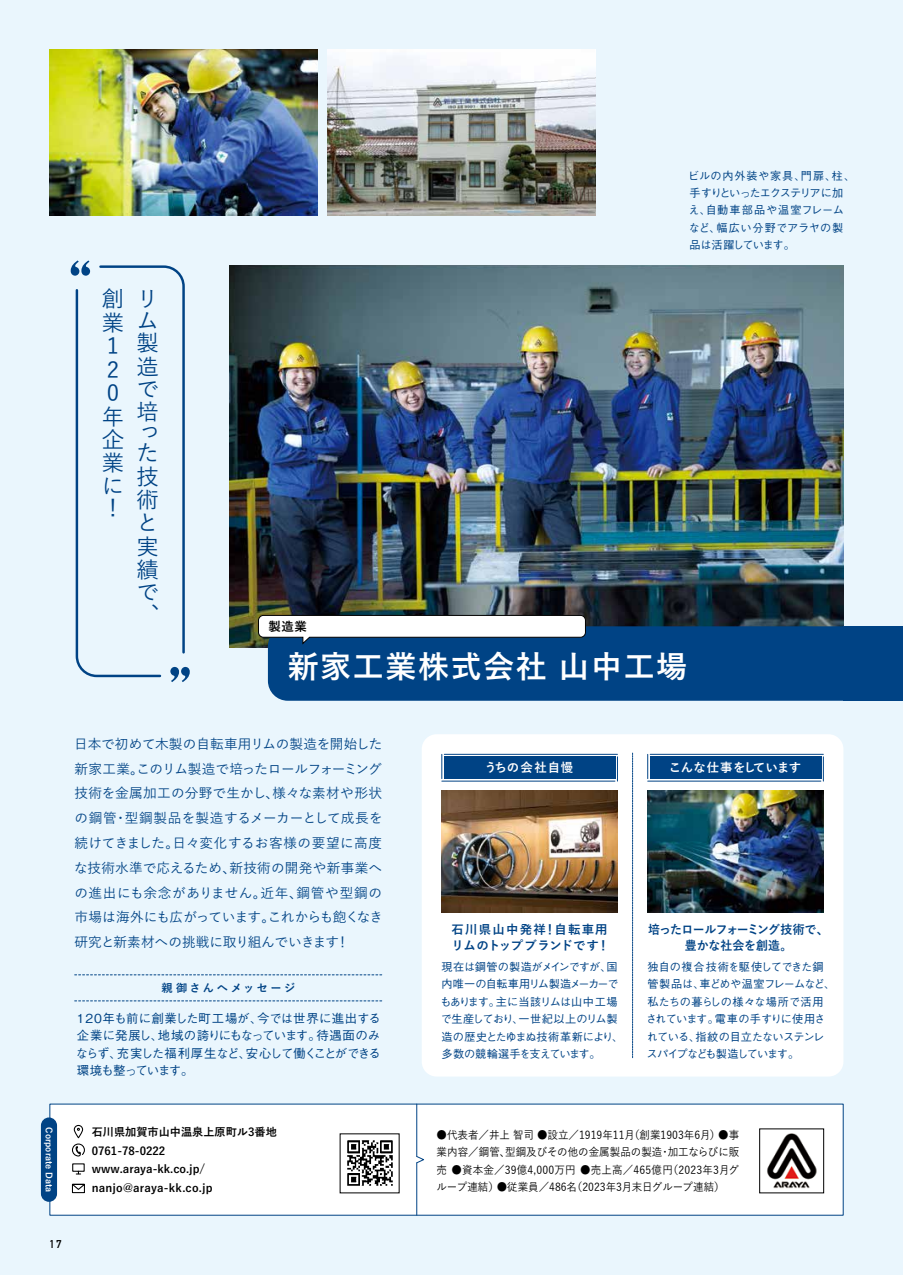
<style>
.page{position:relative;width:903px;height:1275px;background:#eaf6fd}
.page>*{position:absolute;margin:0;border:0;box-sizing:border-box;transform-origin:0 0}
.t1{font:700 30.97px "Yu Go";letter-spacing:.05em;color:#fff}
.t2{font:500 22.4px/22.6px "Yu Go";color:#004385}
.t3{font:500 13.65px/24.8px "Yu Go";letter-spacing:.005em;color:#004385}
.t4{font:500 13.65px/24.8px "Yu Go";letter-spacing:-.025em;color:#004385;text-align:right}
.t5{font:500 13.65px "Yu Go";letter-spacing:-.06em;color:#004385}
.t6{font:500 13.65px "Yu Go";letter-spacing:.045em;color:#004385}
.t7{font:500 13.65px "Yu Go";letter-spacing:.04em;color:#004385}
.t8{font:700 12.42px/16.1px "Yu Go";letter-spacing:-.01em;color:#004385;text-align:center;scale:.96 1}
.t9{font:500 12.42px "Gothic BBB Pro";letter-spacing:-.015em;color:#004385}
.t10{font:700 12.42px "Yu Go";letter-spacing:-.01em;color:#004385}
.t11{font:500 12.42px "Gothic BBB Pro";letter-spacing:.015em;color:#004385}
.t12{font:500 12.42px "Gothic BBB Pro";letter-spacing:-.1em;color:#004385}
.t13{font:500 12.42px/17.3px "Gothic BBB Pro";letter-spacing:-.095em;color:#004385}
.t14{font:500 12.42px "Gothic BBB Pro";letter-spacing:-.125em;color:#004385}
.t15{font:700 12.42px "Yu Go";letter-spacing:-.025em;color:#fff}
.t16{font:500 12.42px "Gothic BBB Pro";letter-spacing:.005em;color:#004385}
.t17{font:700 12.42px "Yu Go";letter-spacing:.1em;color:#004385}
.t18{font:700 12.42px "Yu Go";letter-spacing:.07em;color:#fff}
.t19{font:700 12.42px "Yu Go";color:#000}
.t20{font:500 11.2px/17.3px "Yu Go";color:#000;text-align:right;scale:.94 1}
.t21{font:500 11.2px/17.3px "Gothic BBB Pro";letter-spacing:-.03em;color:#004385;text-align:right}
.t22{font:700 11.2px/18.6px "Yu Go";color:#000}
.t23{font:500 11.2px/17.3px "Gothic BBB Pro";letter-spacing:-.06em;color:#004385}
.t24{font:500 11.2px/17.3px "Gothic BBB Pro";letter-spacing:-.105em;color:#004385}
.t25{font:500 11.2px "Gothic BBB Pro";letter-spacing:.06em;color:#004385}
.t26{font:500 11.2px/17.3px "Gothic BBB Pro";letter-spacing:-.07em;color:#004385}
.t27{font:500 11.2px/17.3px "Gothic BBB Pro";letter-spacing:-.075em;color:#004385}
.t28{font:500 11.2px/17.3px "Gothic BBB Pro";letter-spacing:-.065em;color:#004385}
.t29{font:500 11.2px "Gothic BBB Pro";color:#004385}
.t30{font:500 11.2px "Gothic BBB Pro";letter-spacing:.04em;color:#004385}
.t31{font:500 11.2px "Gothic BBB Pro";letter-spacing:.02em;color:#004385}
.t32{font:700 11.2px "Yu Go";letter-spacing:.225em;color:#004385}
.t33{font:500 11.2px "Yu Go";letter-spacing:.02em;color:#000;scale:.94 1}
.t34{font:11.2px "DIN Mittelschrift Std";color:#000}
.t35{font:700 8.75px "Yu Go";color:#fff}
</style>
<div class="page">
<div style="left:50px;top:1104px;width:793px;height:111px;background:#fff"></div>
<svg style="left:72px;top:1124px;width:13px;height:33px"></svg>
<svg style="left:72px;top:1163px;width:13px;height:12px"></svg>
<svg style="left:71px;top:1183px;width:14px;height:11px"></svg>
<img style="left:347px;top:1140px;width:46px;height:46px">
<div style="left:41px;top:1117px;width:16px;height:85px;background:#004385;border-radius:8px"></div>
<hr style="left:416px;top:1104px;width:1px;height:52px;background:#004385">
<hr style="left:416px;top:1163px;width:1px;height:52px;background:#004385">
<svg style="left:416px;top:1156px;width:8px;height:7px"></svg>
<img style="left:229px;top:265px;width:614px;height:382px">
<img style="left:50px;top:50px;width:267px;height:166px">
<img style="left:327px;top:50px;width:268px;height:166px">
<div style="left:268px;top:626px;width:635px;height:75px;background:#004385;border-radius:20px"></div>
<div style="left:843px;top:626px;width:60px;height:75px;background:#004385"></div>
<div style="left:422px;top:734px;width:421px;height:342px;background:#fff;border-radius:15px"></div>
<img style="left:441px;top:790px;width:177px;height:123px">
<div style="left:444px;top:756px;width:171px;height:23px;background:#004385"></div>
<hr style="left:444px;top:754px;width:173px;height:1px;background:#004385">
<svg style="left:617px;top:757px;width:1px;height:24px"></svg>
<hr style="left:442px;top:781px;width:173px;height:1px;background:#004385">
<svg style="left:441px;top:754px;width:1px;height:25px"></svg>
<img style="left:647px;top:790px;width:176px;height:123px">
<div style="left:650px;top:756px;width:171px;height:23px;background:#004385"></div>
<hr style="left:650px;top:754px;width:173px;height:1px;background:#004385">
<svg style="left:823px;top:757px;width:1px;height:24px"></svg>
<hr style="left:648px;top:781px;width:173px;height:1px;background:#004385">
<svg style="left:647px;top:754px;width:1px;height:25px"></svg>
<svg style="left:632px;top:753px;width:1px;height:305px"></svg>
<svg style="left:258px;top:615px;width:328px;height:30px"></svg>
<svg style="left:75px;top:1001px;width:307px;height:1px"></svg>
<svg style="left:75px;top:974px;width:307px;height:1px"></svg>
<svg style="left:71px;top:260px;width:119px;height:422px"></svg>
<img style="left:767px;top:1133px;width:50px;height:56px">
<div style="left:759px;top:1129px;width:65px;height:64px;border:1px solid #000"></div>
<h2 class="t2" style="left:102px;top:285px;width:23px;line-height:23.4px">創業</h2>
<h2 class="t2" style="left:107px;top:331px;width:13px;line-height:23.4px;text-align:justify">1<br>2<br>0</h2>
<h2 class="t2" style="left:102px;top:402px;width:23px;text-align:justify">年企業に</h2>
<h2 class="t2" style="left:102px;top:494px;width:14px">!</h2>
<h2 class="t2" style="left:136px;top:285px;width:23px">リム製造で培</h2>
<h2 class="t2" style="left:136px;top:419px;width:22px;line-height:20.7px">った</h2>
<h2 class="t2" style="left:136px;top:462px;width:23px;line-height:23.1px">技術と実績で</h2>
<h2 class="t2" style="left:136px;top:601px;width:23px">、</h2>
<p class="t25" style="left:688px;top:167px;width:119px">ビルの内外装や家具、</p>
<p class="t24" style="left:690px;top:183px;width:155px">手すりといったエクステリアに加</p>
<p class="t25" style="left:706px;top:201px;width:140px">自動車部品や温室フレーム</p>
<p class="t21" style="left:801px;top:165px;width:56px">門扉 柱、 、</p>
<p class="t21" style="left:688px;top:200px;width:24px">え、</p>
<p class="t19" style="left:268px;top:619px;width:40px">製造業</p>
<p class="t30" style="left:716px;top:219px;width:129px">幅広い分野でアラヤの製</p>
<p class="t24" style="left:689px;top:218px;width:108px">など、<br>品は活躍しています。</p>
<h1 class="t1" style="left:288px;top:649px;width:401px">新家工業株式会社山中工場</h1>
<p class="t4" style="left:74px;top:730px;width:310px">日本で初めて木製の自転車用リムの製造を開始したこのリム製造で培ったロールフォーミング</p>
<p class="t3" style="left:74px;top:754px;width:309px">新家工業。<br>技術を金属加工の分野で生かし様々な素材や形状</p>
<p class="t3" style="left:125px;top:779px;width:259px;text-indent:141px">、<br>型鋼製品を製造するメーカーとして成長を</p>
<p class="t3" style="left:74px;top:804px;width:44px">の鋼管</p>
<p class="t3" style="left:114px;top:804px;width:15px">・</p>
<p class="t6" style="left:173px;top:830px;width:211px">日々変化するお客様の要望に高度</p>
<p class="t5" style="left:74px;top:830px;width:106px">続けてきました。</p>
<p class="t3" style="left:74px;top:854px;width:163px">な技術水準で応えるため、</p>
<p class="t3" style="left:229px;top:854px;width:154px">新技術の開発や新事業へ</p>
<p class="t7" style="left:74px;top:880px;width:194px">の進出にも余念がありません。</p>
<p class="t3" style="left:296px;top:878px;width:87px">鋼管や型鋼の</p>
<p class="t3" style="left:260px;top:878px;width:44px">近年、</p>
<p class="t4" style="left:74px;top:903px;width:202px">市場は海外にも広がっています。</p>
<p class="t5" style="left:268px;top:905px;width:117px">これからも飽くなき</p>
<p class="t3" style="left:74px;top:928px;width:266px">研究と新素材への挑戦に取り組んでいきます</p>
<p class="t3" style="left:336px;top:928px;width:15px">!</p>
<p class="t32" style="left:161px;top:982px;width:135px">親御さんへメッセージ</p>
<p class="t9" style="left:257px;top:1008px;width:125px">今では世界に進出する</p>
<p class="t11" style="left:77px;top:1008px;width:187px">120年も前に創業した町工場が、</p>
<p class="t9" style="left:77px;top:1026px;width:88px">企業に発展し、</p>
<p class="t9" style="left:316px;top:1026px;width:65px">待遇面のみ</p>
<p class="t12" style="left:158px;top:1026px;width:164px">地域の誇りにもなっています。</p>
<p class="t13" style="left:76px;top:1043px;width:119px">ならず、<br>環境も整っています。</p>
<p class="t16" style="left:117px;top:1043px;width:136px">充実した福利厚生など、</p>
<p class="t14" style="left:246px;top:1043px;width:136px">安心して働くことができる</p>
<p class="t35" style="left:54px;top:1127px;width:66px;rotate:90deg">Corporate Data</p>
<p class="t34" style="left:50px;top:1238px;width:14px">17</p>
<p class="t22" style="left:92px;top:1123px;width:187px">石川県加賀市山中温泉上原町ル3番地<br>0761-78-0222<br>www.araya-kk.co j p. / nanjo@araya-kk.co.jp</p>
<p class="t18" style="left:484px;top:761px;width:90px">うちの会社自慢</p>
<p class="t15" style="left:669px;top:761px;width:134px">こんな仕事をしています</p>
<p class="t10" style="left:554px;top:922px;width:55px">自転車用</p>
<p class="t17" style="left:451px;top:922px;width:106px">石川県山中発祥！</p>
<p class="t10" style="left:451px;top:938px;width:149px">リムのトップブランドです</p>
<p class="t21" style="left:441px;top:957px;width:178px">現在は鋼管の製造がメインですが国、内唯一の自転車用リム製造メーカーで主に当該リムは山中工場</p>
<p class="t10" style="left:597px;top:938px;width:14px">!</p>
<p class="t26" style="left:440px;top:991px;width:179px">もあります。<br>で生産しており一世紀以上のリム製</p>
<p class="t21" style="left:441px;top:1009px;width:183px;text-align:left;text-indent:71px">、<br>造の歴史とたゆまぬ技術革新により、多数の競輪選手を支えています。</p>
<p class="t8" style="left:648px;top:921px;width:189px">培ったロールフォーミング技術で、豊かな社会を創造。</p>
<p class="t23" style="left:699px;top:957px;width:137px;text-indent:-52px">独自の複合技術を駆使してできた鋼車どめや温室フレームなど、</p>
<p class="t21" style="left:647px;top:974px;width:59px">管製品は、</p>
<p class="t29" style="left:647px;top:992px;width:178px">私たちの暮らしの様々な場所で活用</p>
<p class="t31" style="left:715px;top:1010px;width:112px">電車の手すりに使用さ</p>
<p class="t28" style="left:695px;top:1009px;width:130px;text-indent:-50px">されています。<br>指紋の目立たないステンレ</p>
<p class="t27" style="left:646px;top:1026px;width:154px">れている、<br>スパイプなども製造しています。</p>
<p class="t20" style="left:437px;top:1125px;width:323px">●代表者／井上智司 ●設立／1919年11 （月創業1903年月6 ）●事加工ならびに販</p>
<p class="t20" style="left:505px;top:1142px;width:169px">型鋼及びその他の金属製品の製造</p>
<p class="t20" style="left:437px;top:1142px;width:80px">業内容／鋼管、</p>
<p class="t20" style="left:660px;top:1142px;width:13px">・</p>
<p class="t33" style="left:668px;top:1159px;width:77px">（2023年3月グ</p>
<p class="t20" style="left:436px;top:1160px;width:308px;text-align:left">売 ●資本金／39億4,000万円 ●売上高／465億円<br>ループ連結）●従業員／486 （名 2023年3月末日グループ連結(</p>
</div>
